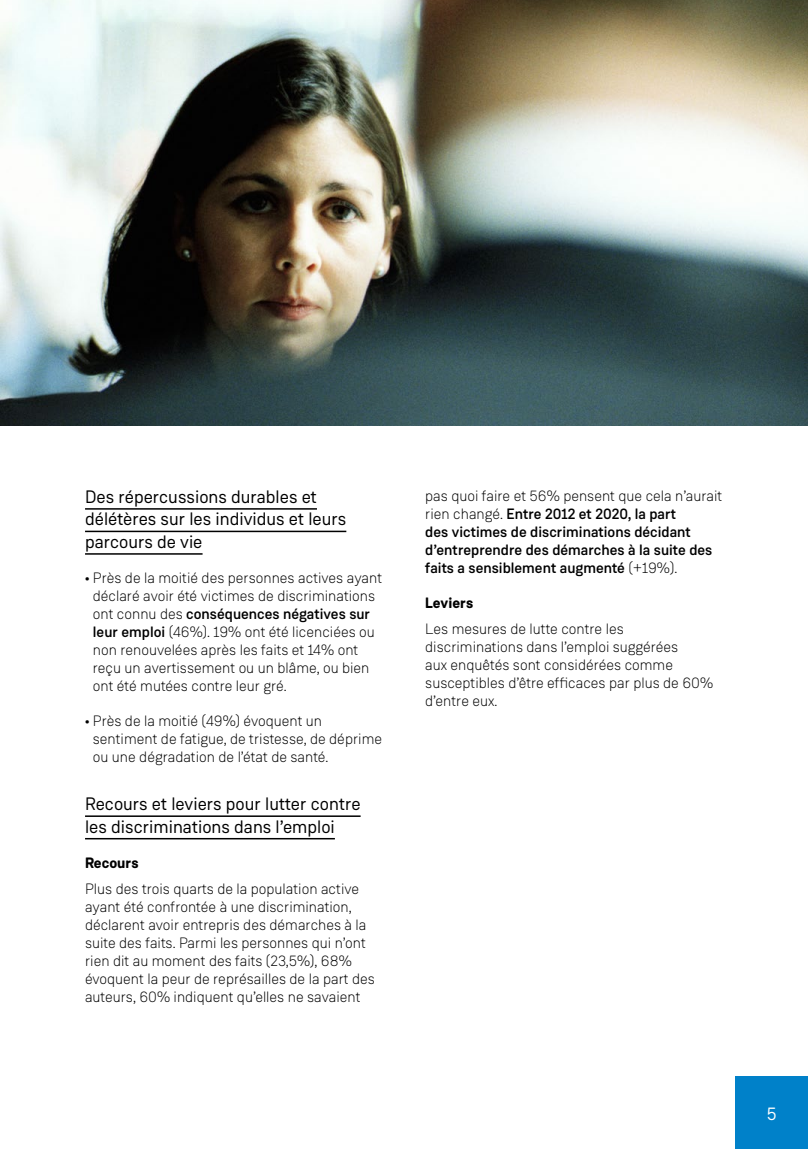
<style>
.page{position:relative;width:808px;height:1149px;background:#fff}
.page>*{position:absolute;margin:0;border:0;box-sizing:border-box;transform-origin:0 0}
.t1{font:18px/22.5px "Weissenhof Grotesk";color:#000}
.t2{font:18px "Weissenhof Grotesk";color:#fff}
.t3{font:300 15px/18px "Weissenhof Grotesk";color:#000}
.t4{font:500 15px/18px "Weissenhof Grotesk";color:#000}
.t5{font:700 15px "Weissenhof Grotesk";color:#000}
.s1{font-weight:700}
.s2{font-weight:500}
.s3{font-weight:300}
</style>
<div class="page">
<div style="left:736px;top:1076px;width:72px;height:72px;background:#0081c9"></div>
<hr style="left:85px;top:508px;width:232px;height:1px;background:#000">
<hr style="left:85px;top:530px;width:261px;height:2px;background:#000">
<hr style="left:85px;top:553px;width:118px;height:1px;background:#000">
<hr style="left:85px;top:815px;width:276px;height:1px;background:#000">
<hr style="left:85px;top:837px;width:250px;height:2px;background:#000">
<img style="left:0;top:0;width:808px;height:425px">
<h2 class="t1" style="left:85px;top:485px;width:263px">Des répercussions durables et délétères sur les individus et leurs parcours de vie</h2>
<p class="t3" style="left:93px;top:568px;width:291px;text-indent:-8px"><span class="s1">•</span> Près de la moitié des personnes actives ayant déclaré avoir été victimes de discriminations ont connu des <span class="s2">conséquences négatives sur leur emploi</span> (46%). 19% ont été licenciées ou non renouvelées après les faits et 14% ont reçu un avertissement ou un blâme, ou bien ont été mutées contre leur gré.</p>
<p class="t3" style="left:93px;top:711px;width:291px;text-indent:-8px"><span class="s1">•</span> Près de la moitié (49%) évoquent un sentiment de fatigue, de tristesse, de déprime ou une dégradation de l’état de santé.</p>
<h2 class="t1" style="left:85px;top:792px;width:277px">Recours et leviers pour lutter contre les discriminations dans l’emploi</h2>
<h3 class="t5" style="left:85px;top:852px;width:55px">Recours</h3>
<p class="t3" style="left:85px;top:879px;width:291px">Plus des trois quarts de la population active ayant été confrontée à une discrimination, déclarent avoir entrepris des démarches à la suite des faits. Parmi les personnes qui n’ont rien dit au moment des faits (23,5%), 68% évoquent la peur de représailles de la part des auteurs, 60% indiquent qu’elles ne savaient</p>
<p class="t4" style="left:425px;top:486px;width:299px"><span class="s3">pas quoi faire et 56% pensent que cela n’aurait rien changé.</span> Entre 2012 et 2020, la part<br>des victimes de discriminations décidant d’entreprendre des démarches à la suite des faits a sensiblement augmenté <span class="s3">(+19%).</span></p>
<h3 class="t5" style="left:425px;top:593px;width:49px">Leviers</h3>
<p class="t3" style="left:425px;top:619px;width:289px">Les mesures de lutte contre les discriminations dans l’emploi suggérées<br>aux enquêtés sont considérées comme susceptibles d’être efficaces par plus de 60% d’entre eux.</p>
<p class="t2" style="left:767px;top:1102px;width:11px">5</p>
</div>
